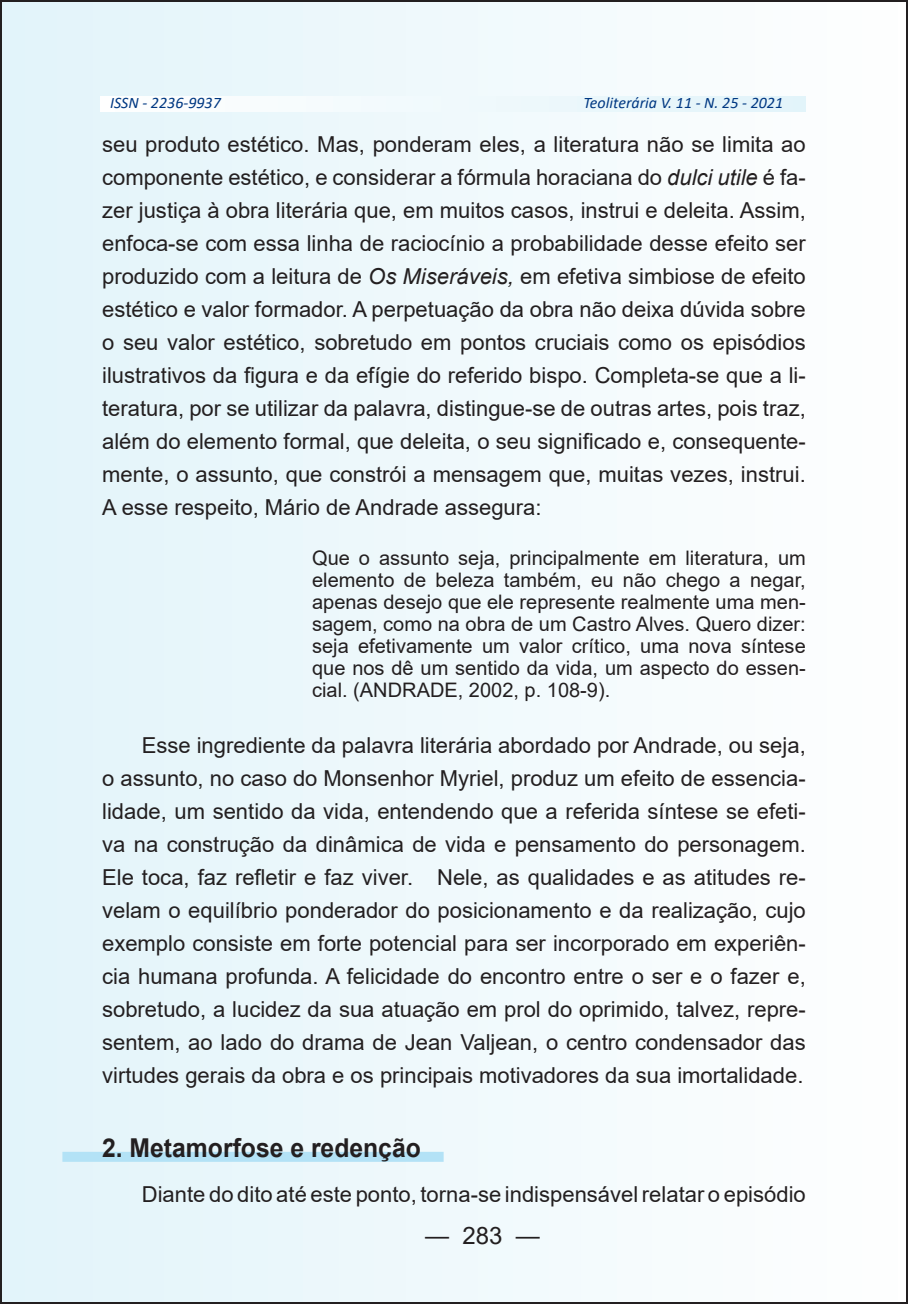
<style>
.page{position:relative;width:908px;height:1304px;background:#fff}
.page>*{position:absolute;margin:0;border:0;box-sizing:border-box;transform-origin:0 0}
.t1{font:700 26px "Arial";color:#231f20;scale:.95 1}
.t2{font:24px "Arial";color:#231f20}
.t3{font:22px/33px "Arial";color:#231f20;text-align:justify}
.t4{font:20px/22px "Arial";color:#231f20;text-align:justify}
.t5{font:italic 16px "Calibri";color:#003882}
.s1{font-style:italic}
</style>
<div class="page">
<div style="left:1px;top:1px;width:905px;height:1302px;background:linear-gradient(to right,#e2f4fa,#fefefe)"></div>
<svg style="left:100px;top:96px;width:705px;height:15px"></svg>
<div style="left:62px;top:1152px;width:381px;height:10px;background:#b3e2f6"></div>
<p class="t5" style="left:110px;top:92px;width:112px">ISSN - 2236-9937</p>
<p class="t5" style="left:583px;top:92px;width:201px">Teoliterária V. 11 - N. 25 - 2021</p>
<p class="t3" style="left:102px;top:128px;width:705px">seu produto estético. Mas, ponderam eles, a literatura não se limita ao componente estético, e considerar a fórmula horaciana do <span class="s1">dulci utile</span> é fa&shy;zer justiça à obra literária que, em muitos casos, instrui e deleita. Assim, enfoca-se com essa linha de raciocínio a probabilidade desse efeito ser produzido com a leitura de <span class="s1">Os Miseráveis,</span> em efetiva simbiose de efeito estético e valor formador. A perpetuação da obra não deixa dúvida sobre o seu valor estético, sobretudo em pontos cruciais como os episódios ilustrativos da figura e da efígie do referido bispo. Completa-se que a li&shy;teratura, por se utilizar da palavra, distingue-se de outras artes, pois traz, além do elemento formal, que deleita, o seu significado e, consequente&shy;mente, o assunto, que constrói a mensagem que, muitas vezes, instrui.<br>A esse respeito, Mário de Andrade assegura:</p>
<p class="t4" style="left:312px;top:547px;width:495px">Que o assunto seja, principalmente em literatura, um elemento de beleza também, eu não chego a negar, apenas desejo que ele represente realmente uma men&shy;sagem, como na obra de um Castro Alves. Quero dizer: seja efetivamente um valor crítico, uma nova síntese que nos dê um sentido da vida, um aspecto do essen&shy;cial. (ANDRADE, 2002, p. 108-9).</p>
<p class="t3" style="left:102px;top:729px;width:705px;text-indent:40px">Esse ingrediente da palavra literária abordado por Andrade, ou seja, o assunto, no caso do Monsenhor Myriel, produz um efeito de essencia&shy;lidade, um sentido da vida, entendendo que a referida síntese se efeti&shy;va na construção da dinâmica de vida e pensamento do personagem.<br>Ele toca, faz refletir e faz viver. Nele, as qualidades e as atitudes re&shy;velam o equilíbrio ponderador do posicionamento e da realização, cujo exemplo consiste em forte potencial para ser incorporado em experiên&shy;cia humana profunda. A felicidade do encontro entre o ser e o fazer e, sobretudo, a lucidez da sua atuação em prol do oprimido, talvez, repre&shy;sentem, ao lado do drama de Jean Valjean, o centro condensador das virtudes gerais da obra e os principais motivadores da sua imortalidade.</p>
<p class="t1" style="left:102px;top:1130px;width:337px">2. Metamorfose e redenção</p>
<p class="t3" style="left:142px;top:1177px;width:665px">Diante do dito até este ponto, torna-se indispensável relatar o episódio</p>
<p class="t2" style="left:425px;top:1218px;width:116px">— 283 —</p>
</div>
